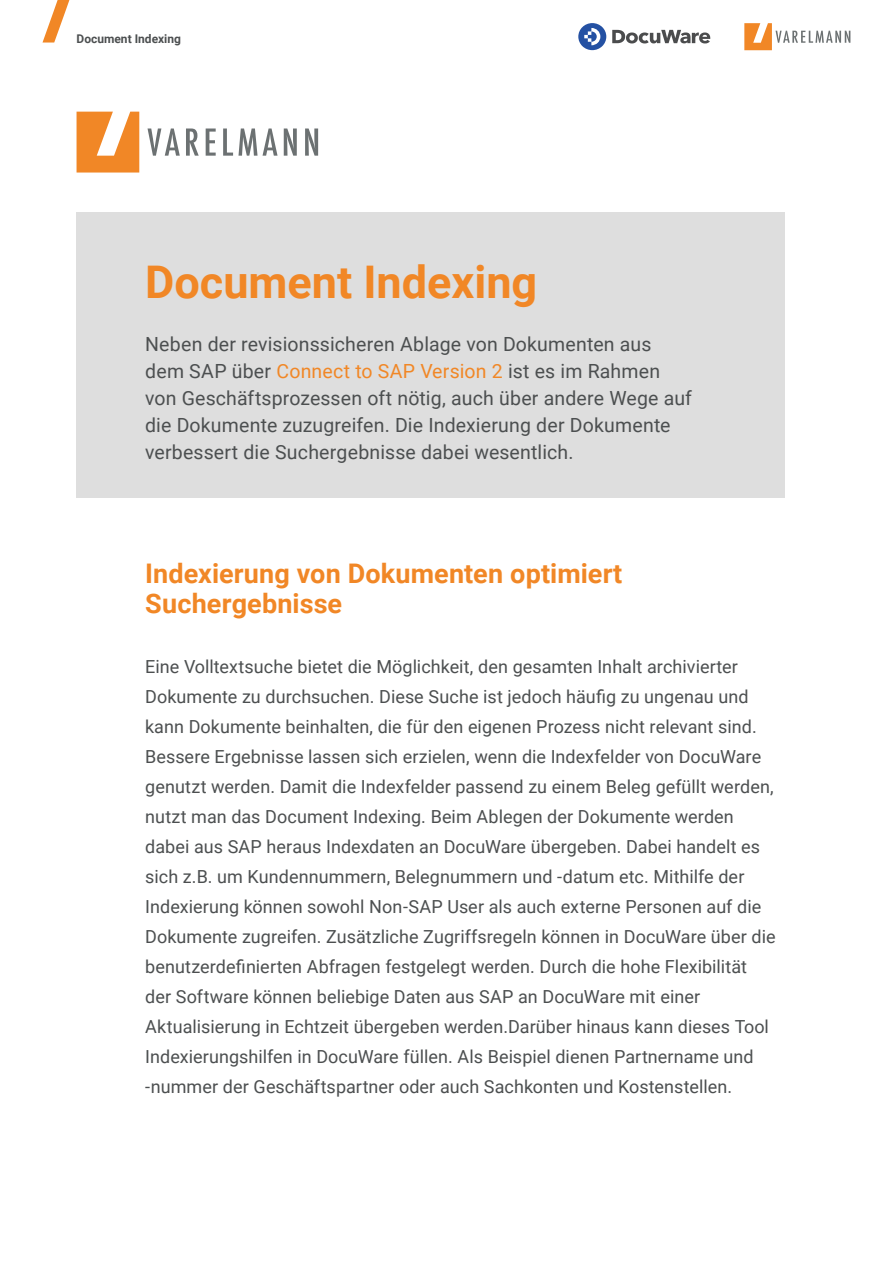
<style>
.page{position:relative;width:893px;height:1263px;background:#fff}
.page>*{position:absolute;margin:0;border:0;box-sizing:border-box;transform-origin:0 0}
.t1{font:700 45px "Roboto";color:#f18726}
.t2{font:700 27px/30px "Roboto";letter-spacing:.005em;color:#f18726}
.t3{font:19.5px/27px "Roboto";letter-spacing:.01em;color:#4c4f50}
.t4{font:18px/30px "Roboto";letter-spacing:.005em;color:#4c4f50}
.t5{font:700 12px "Roboto";color:#4c4f50}
.s1{color:#f18726}
</style>
<div class="page">
<svg style="left:43px;top:0;width:26px;height:43px"></svg>
<svg style="left:578px;top:23px;width:28px;height:27px"></svg>
<svg style="left:612px;top:30px;width:98px;height:13px"></svg>
<svg style="left:744px;top:23px;width:106px;height:27px"></svg>
<svg style="left:77px;top:112px;width:62px;height:61px"></svg>
<svg style="left:148px;top:128px;width:32px;height:28px"></svg>
<svg style="left:186px;top:128px;width:13px;height:28px"></svg>
<svg style="left:206px;top:128px;width:10px;height:28px"></svg>
<svg style="left:223px;top:128px;width:55px;height:28px"></svg>
<svg style="left:284px;top:128px;width:13px;height:28px"></svg>
<svg style="left:305px;top:128px;width:13px;height:28px"></svg>
<div style="left:77px;top:212px;width:707px;height:285px;background:#dedede"></div>
<p class="t5" style="left:77px;top:30px;width:106px">Document Indexing</p>
<h1 class="t1" style="left:145px;top:250px;width:393px">Document Indexing</h1>
<p class="t3" style="left:145px;top:330px;width:548px">Neben der revisionssicheren Ablage von Dokumenten aus dem SAP über <span class="s1">Connect to SAP Version 2</span> ist es im Rahmen von Geschäftsprozessen oft nötig, auch über andere Wege auf die Dokumente zuzugreifen. Die Indexierung der Dokumente verbessert die Suchergebnisse dabei wesentlich.</p>
<h2 class="t2" style="left:145px;top:558px;width:479px">Indexierung von Dokumenten optimiert<br>Suchergebnisse</h2>
<p class="t4" style="left:145px;top:651px;width:632px">Eine Volltextsuche bietet die Möglichkeit, den gesamten Inhalt archivierter Dokumente zu durchsuchen. Diese Suche ist jedoch häufig zu ungenau und kann Dokumente beinhalten, die für den eigenen Prozess nicht relevant sind.<br>Bessere Ergebnisse lassen sich erzielen, wenn die Indexfelder von DocuWare genutzt werden. Damit die Indexfelder passend zu einem Beleg gefüllt werden, nutzt man das Document Indexing. Beim Ablegen der Dokumente werden dabei aus SAP heraus Indexdaten an DocuWare übergeben. Dabei handelt es sich z.B. um Kundennummern, Belegnummern und -datum etc. Mithilfe der Indexierung können sowohl Non-SAP User als auch externe Personen auf die Dokumente zugreifen. Zusätzliche Zugriffsregeln können in DocuWare über die benutzerdefinierten Abfragen festgelegt werden. Durch die hohe Flexibilität der Software können beliebige Daten aus SAP an DocuWare mit einer Aktualisierung in Echtzeit übergeben werden.Darüber hinaus kann dieses Tool Indexierungshilfen in DocuWare füllen. Als Beispiel dienen Partnername und -nummer der Geschäftspartner oder auch Sachkonten und Kostenstellen.</p>
</div>
